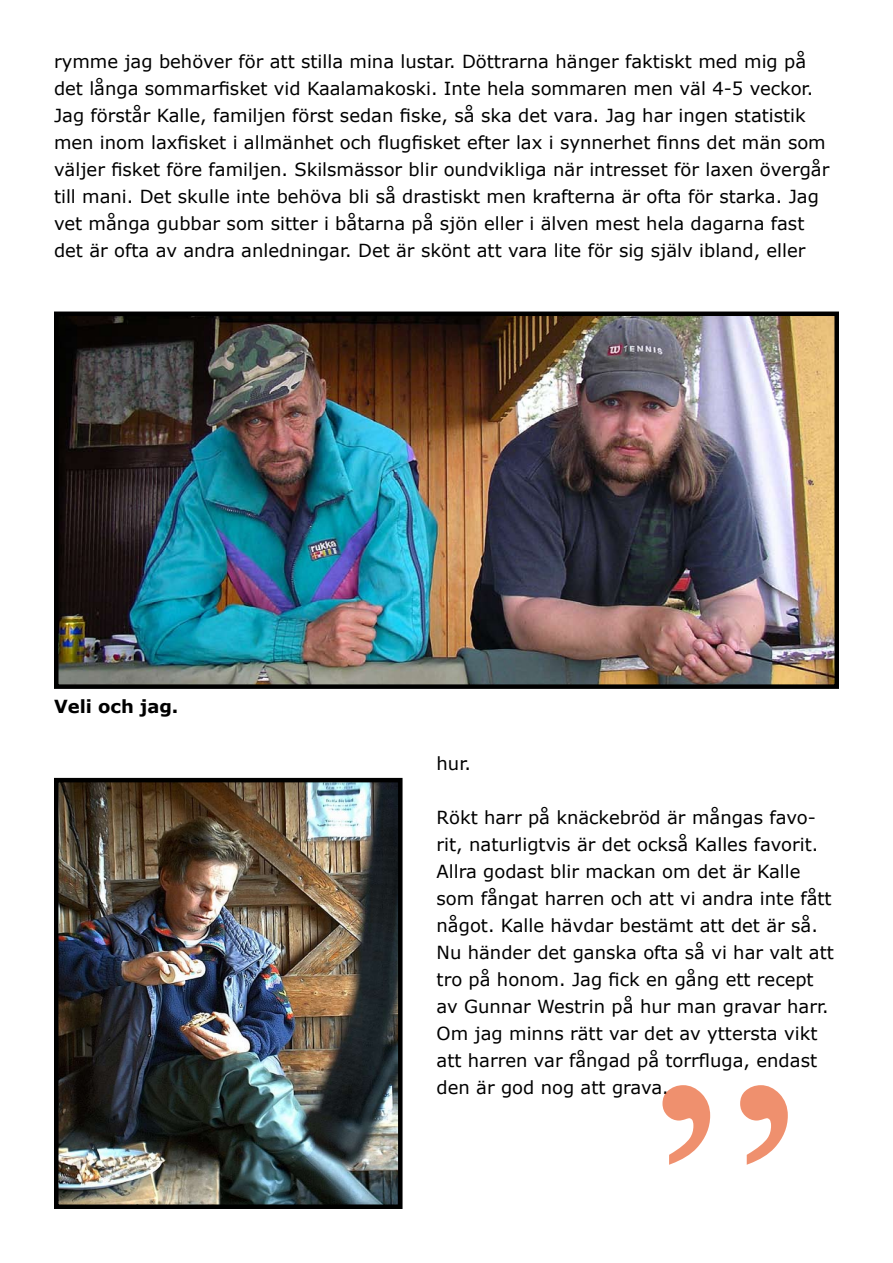
<style>
.page{position:relative;width:893px;height:1263px;background:#fff}
.page>*{position:absolute;margin:0;border:0;box-sizing:border-box;transform-origin:0 0}
.t1{font:300px "Times New Roman";color:#e95e2c}
.t2{font:18px/27px "Verdana";color:#000}
.t3{font:700 18px "Verdana";color:#000}
</style>
<div class="page">
<img style="left:59px;top:316px;width:775px;height:368px">
<div style="left:54px;top:311px;width:785px;height:378px;border:4px solid #000"></div>
<img style="left:59px;top:783px;width:339px;height:421px">
<div style="left:54px;top:778px;width:349px;height:431px;border:4px solid #000"></div>
<svg style="left:662px;top:1085px;width:49px;height:80px"></svg>
<svg style="left:740px;top:1085px;width:48px;height:80px"></svg>
<p class="t2" style="left:54px;top:47px;width:777px">rymme jag behöver för att stilla mina lustar. Döttrarna hänger faktiskt med mig på det långa sommarfisket vid Kaalamakoski. Inte hela sommaren men väl 4-5 veckor.<br>Jag förstår Kalle, familjen först sedan fiske, så ska det vara. Jag har ingen statistik men inom laxfisket i allmänhet och flugfisket efter lax i synnerhet finns det män som väljer fisket före familjen. Skilsmässor blir oundvikliga när intresset för laxen övergår till mani. Det skulle inte behöva bli så drastiskt men krafterna är ofta för starka. Jag vet många gubbar som sitter i båtarna på sjön eller i älven mest hela dagarna fast det är ofta av andra anledningar. Det är skönt att vara lite för sig själv ibland, eller</p>
<p class="t3" style="left:54px;top:695px;width:126px">Veli och jag.</p>
<p class="t2" style="left:437px;top:749px;width:36px">hur.</p>
<p class="t2" style="left:437px;top:803px;width:399px">Rökt harr på knäckebröd är mångas favo&shy;rit, naturligtvis är det också Kalles favorit.<br>Allra godast blir mackan om det är Kalle som fångat harren och att vi andra inte fått något. Kalle hävdar bestämt att det är så.<br>Nu händer det ganska ofta så vi har valt att tro på honom. Jag fick en gång ett recept av Gunnar Westrin på hur man gravar harr.<br>Om jag minns rätt var det av yttersta vikt att harren var fångad på torrfluga, endast den är god nog att grava.</p>
<h1 class="t1" style="left:636px;top:988px;width:179px">’’</h1>
</div>
